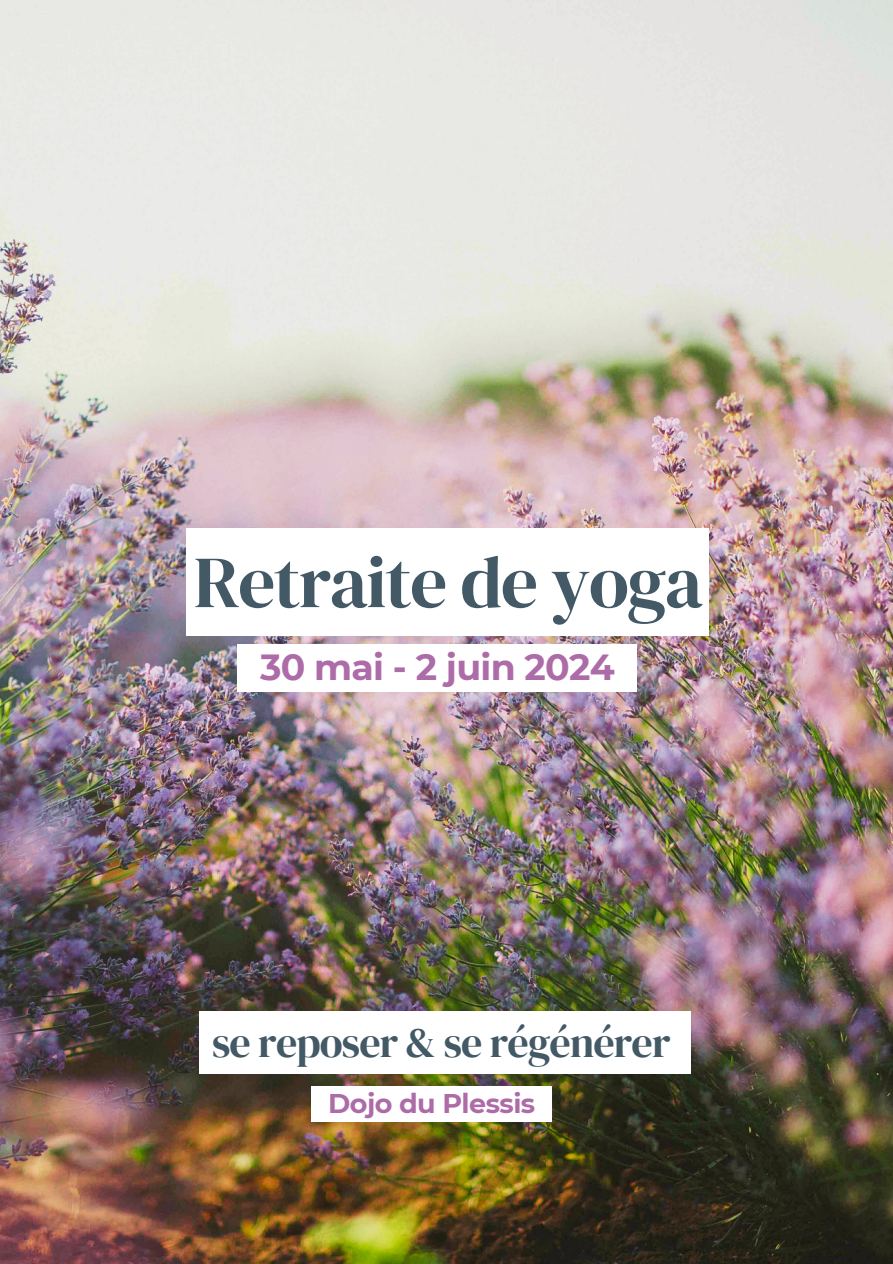
<style>
.page{position:relative;width:893px;height:1264px;background:#fff}
.page>*{position:absolute;margin:0;border:0;box-sizing:border-box;transform-origin:0 0}
.t1{font:73.2px "DM Serif Display";letter-spacing:-.02em;color:#435966}
.t2{font:42px "DM Serif Display";letter-spacing:-.02em;color:#435966}
.t3{font:700 36.15px "Montserrat";letter-spacing:-.02em;color:#ad6ba8}
.t4{font:700 27px "Montserrat";letter-spacing:-.02em;color:#ad6ba8}
</style>
<div class="page">
<img style="left:0;top:0;width:892px;height:1263px">
<div style="left:186px;top:528px;width:522px;height:107px;background:#fff"></div>
<div style="left:237px;top:644px;width:399px;height:47px;background:#fff"></div>
<div style="left:199px;top:1010px;width:491px;height:63px;background:#fff"></div>
<div style="left:311px;top:1086px;width:240px;height:36px;background:#fff"></div>
<p class="t1" style="left:194px;top:531px;width:510px">Retraite de yoga</p>
<p class="t3" style="left:260px;top:645px;width:356px">30 mai - 2 juin 2024</p>
<p class="t2" style="left:212px;top:1013px;width:460px">se reposer &amp; se régénérer</p>
<p class="t4" style="left:328px;top:1086px;width:208px">Dojo du Plessis</p>
</div>
